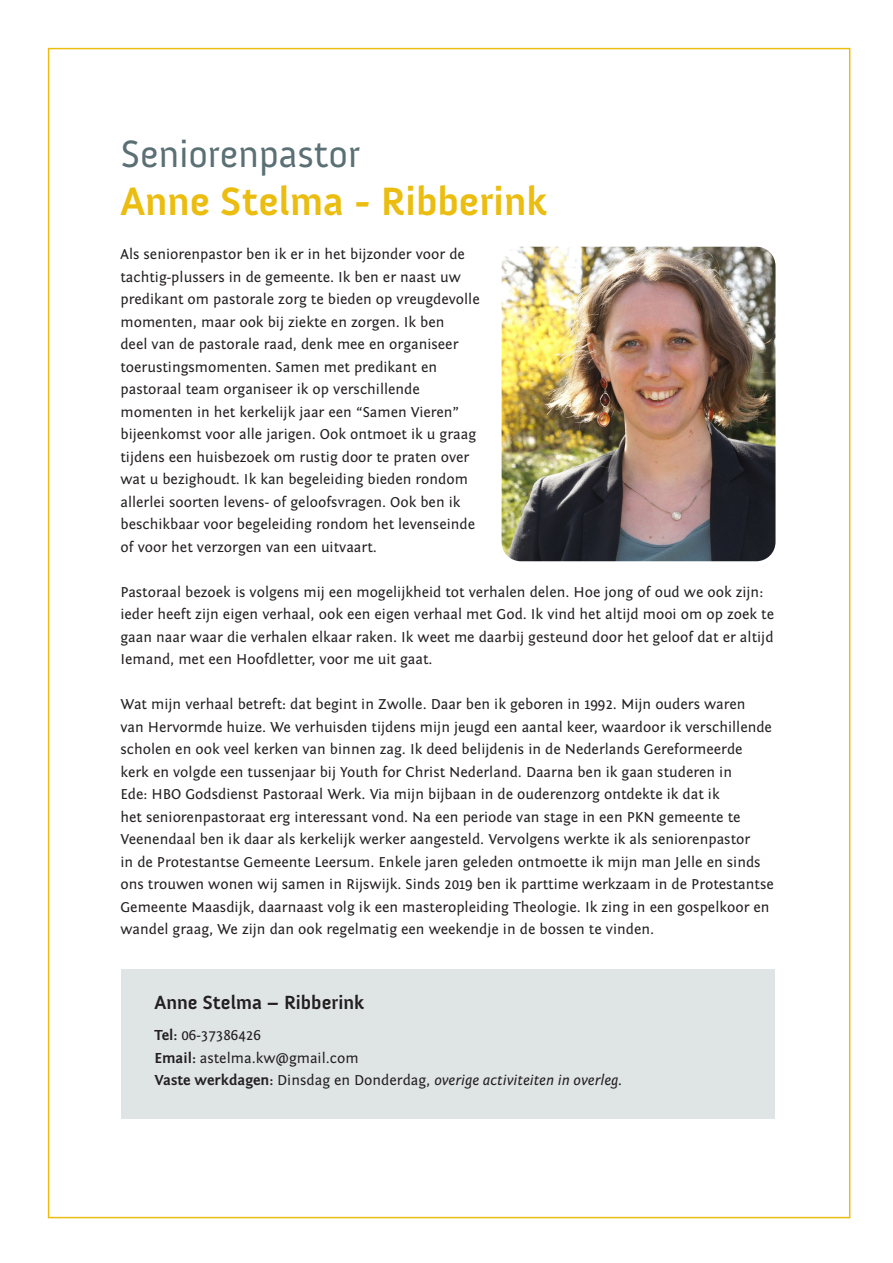
<style>
.page{position:relative;width:893px;height:1263px;background:#fff}
.page>*{position:absolute;margin:0;border:0;box-sizing:border-box;transform-origin:0 0}
.t1{font:700 40.5px "Anivers";color:#eabd10}
.t2{font:39px "Anivers";color:#5a7074}
.t3{font:700 19.5px "Anivers";color:#231f20}
.t4{font:15px/22.5px "Fontin Sans";color:#231f20}
.s1{font-weight:700}
.s2{font-style:italic}
</style>
<div class="page">
<div style="left:121px;top:969px;width:654px;height:149px;background:#dfe4e4"></div>
<img style="left:502px;top:247px;width:273px;height:314px">
<p class="t2" style="left:120px;top:132px;width:241px">Seniorenpastor</p>
<p class="t1" style="left:120px;top:179px;width:429px">Anne Stelma - Ribberink</p>
<p class="t4" style="left:120px;top:243px;width:361px">Als seniorenpastor ben ik er in het bijzonder voor de tachtig-plussers in de gemeente. Ik ben er naast uw predikant om pastorale zorg te bieden op vreugdevolle momenten, maar ook bij ziekte en zorgen. Ik ben<br>deel van de pastorale raad, denk mee en organiseer toerustingsmomenten. Samen met predikant en pastoraal team organiseer ik op verschillende momenten in het kerkelijk jaar een “Samen Vieren” bijeenkomst voor alle jarigen. Ook ontmoet ik u graag tijdens een huisbezoek om rustig door te praten over wat u bezighoudt. Ik kan begeleiding bieden rondom allerlei soorten levens- of geloofsvragen. Ook ben ik beschikbaar voor begeleiding rondom het levenseinde of voor het verzorgen van een uitvaart.</p>
<p class="t4" style="left:120px;top:581px;width:655px">Pastoraal bezoek is volgens mij een mogelijkheid tot verhalen delen. Hoe jong of oud we ook zijn: ieder heeft zijn eigen verhaal, ook een eigen verhaal met God. Ik vind het altijd mooi om op zoek te gaan naar waar die verhalen elkaar raken. Ik weet me daarbij gesteund door het geloof dat er altijd Iemand, met een Hoofdletter, voor me uit gaat.</p>
<p class="t4" style="left:120px;top:693px;width:655px">Wat mijn verhaal betreft: dat begint in Zwolle. Daar ben ik geboren in 1992. Mijn ouders waren<br>van Hervormde huize. We verhuisden tijdens mijn jeugd een aantal keer, waardoor ik verschillende scholen en ook veel kerken van binnen zag. Ik deed belijdenis in de Nederlands Gereformeerde kerk en volgde een tussenjaar bij Youth for Christ Nederland. Daarna ben ik gaan studeren in<br>Ede: HBO Godsdienst Pastoraal Werk. Via mijn bijbaan in de ouderenzorg ontdekte ik dat ik<br>het seniorenpastoraat erg interessant vond. Na een periode van stage in een PKN gemeente te Veenendaal ben ik daar als kerkelijk werker aangesteld. Vervolgens werkte ik als seniorenpastor<br>in de Protestantse Gemeente Leersum. Enkele jaren geleden ontmoette ik mijn man Jelle en sinds ons trouwen wonen wij samen in Rijswijk. Sinds 2019 ben ik parttime werkzaam in de Protestantse Gemeente Maasdijk, daarnaast volg ik een masteropleiding Theologie. Ik zing in een gospelkoor en wandel graag, We zijn dan ook regelmatig een weekendje in de bossen te vinden.</p>
<p class="t3" style="left:154px;top:992px;width:211px">Anne Stelma – Ribberink</p>
<p class="t4" style="left:154px;top:1024px;width:469px"><span class="s1">Tel:</span> 06-37386426<br><span class="s1">Email:</span> astelma.kw@gmail.com<br><span class="s1">Vaste werkdagen:</span> Dinsdag en Donderdag, <span class="s2">overige activiteiten in overleg.</span></p>
</div>
